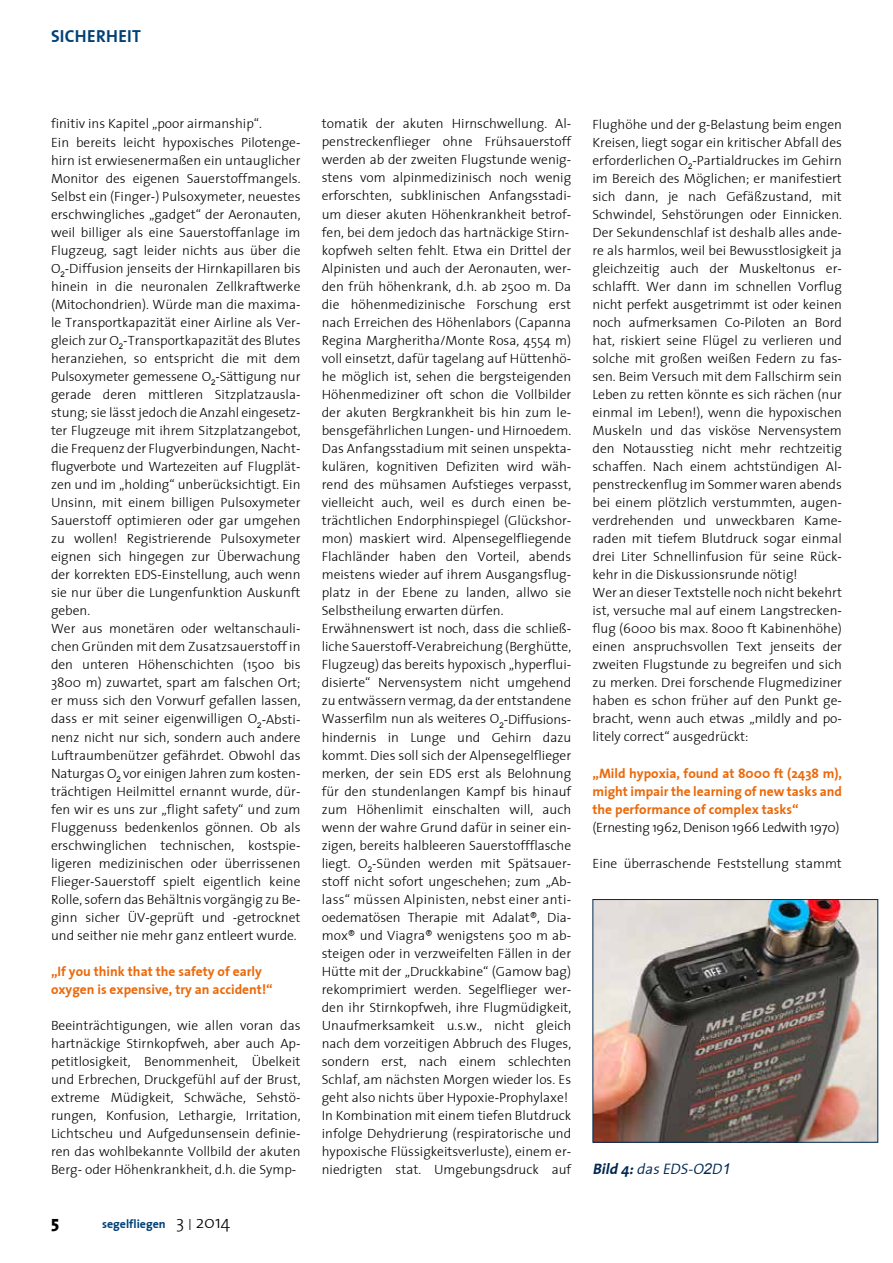
<style>
.page{position:relative;width:893px;height:1263px;background:#fff}
.page>*{position:absolute;margin:0;border:0;box-sizing:border-box;transform-origin:0 0}
.t1{font:17.55px "The Sans Extra Bold Plain";color:#000}
.t2{font:17.25px "The Sans Bold Plain";letter-spacing:.02em;color:#004178}
.t3{font:italic 15px "The Sans Semi Light Plain";color:#002851}
.t4{font:13.5px/18px "The Sans Light Plain";color:#000}
.t5{font:13.5px/18px "The Sans Bold Plain";color:#eb690b;text-align:justify}
.t6{font:13.5px "The Sans Light Plain";letter-spacing:-.02em;color:#000}
.t7{font:12px "The Sans Bold Plain";color:#004178}
.s1{font-family:"The Sans Light Plain";font-size:17.55px;color:#000}
.s2{font-family:"The Sans Extra Light Plain";font-size:15px;color:#000}
.s3{font-family:"The Sans Bold Plain"}
.s4{font-family:"Arial"}
</style>
<div class="page">
<img style="left:594px;top:901px;width:282px;height:240px">
<div style="left:592px;top:899px;width:286px;height:244px;border:1px solid #002851"></div>
<p class="t2" style="left:51px;top:21px;width:91px">SICHERHEIT</p>
<p class="t4" style="left:51px;top:114px;width:251px">finitiv ins Kapitel „poor airmanship“.<br>Ein bereits leicht hypoxisches Pilotenge&shy;hirn ist erwiesenermaßen ein untauglicher Monitor des eigenen Sauerstoffmangels.<br>Selbst ein (Finger-) Pulsoxymeter, neuestes erschwingliches „gadget“ der Aeronauten, weil billiger als eine Sauerstoffanlage im Flugzeug, sagt leider nichts aus über die O<sub>2</sub>-Diffusion jenseits der Hirnkapillaren bis hinein in die neuronalen Zellkraftwerke (Mitochondrien). Würde man die maxima&shy;le Transportkapazität einer Airline als Ver&shy;gleich zur O<sub>2</sub>-Transportkapazität des Blutes heranziehen, so entspricht die mit dem Pulsoxymeter gemessene O<sub>2</sub>-Sättigung nur gerade deren mittleren Sitzplatzausla&shy;stung; sie lässt jedoch die Anzahl eingesetz&shy;ter Flugzeuge mit ihrem Sitzplatzangebot, die Frequenz der Flugverbindungen, Nacht&shy;flugverbote und Wartezeiten auf Flugplät&shy;zen und im „holding“ unberücksichtigt. Ein Unsinn, mit einem billigen Pulsoxymeter Sauerstoff optimieren oder gar umgehen zu wollen! Registrierende Pulsoxymeter eignen sich hingegen zur Überwachung der korrekten EDS-Einstellung, auch wenn sie nur über die Lungenfunktion Auskunft geben.<br>Wer aus monetären oder weltanschauli&shy;chen Gründen mit dem Zusatzsauerstoff in den unteren Höhenschichten (1500 bis 3800 m) zuwartet, spart am falschen Ort; er muss sich den Vorwurf gefallen lassen, dass er mit seiner eigenwilligen O<sub>2</sub>-Absti&shy;nenz nicht nur sich, sondern auch andere Luftraumbenützer gefährdet. Obwohl das Naturgas O<sub>2</sub> vor einigen Jahren zum kosten&shy;trächtigen Heilmittel ernannt wurde, dür&shy;fen wir es uns zur „flight safety“ und zum Fluggenuss bedenkenlos gönnen. Ob als erschwinglichen technischen, kostspie&shy;ligeren medizinischen oder überrissenen Flieger-Sauerstoff spielt eigentlich keine Rolle, sofern das Behältnis vorgängig zu Be&shy;ginn sicher ÜV-geprüft und -getrocknet und seither nie mehr ganz entleert wurde.</p>
<p class="t5" style="left:51px;top:962px;width:223px">„If you think that the safety of early oxygen is expensive, try an accident!“</p>
<p class="t4" style="left:51px;top:1016px;width:251px;text-align:justify">Beeinträchtigungen, wie allen voran das hartnäckige Stirnkopfweh, aber auch Ap&shy;petitlosigkeit, Benommenheit, Übelkeit und Erbrechen, Druckgefühl auf der Brust, extreme Müdigkeit, Schwäche, Sehstö&shy;rungen, Konfusion, Lethargie, Irritation, Lichtscheu und Aufgedunsensein definie&shy;ren das wohlbekannte Vollbild der akuten Berg- oder Höhenkrankheit, d.h. die Symp-</p>
<p class="t1" style="left:51px;top:1207px;width:10px">5</p>
<p class="t7" style="left:102px;top:1214px;width:130px">segelfliegen <span class="s1">3</span> <span class="s2">l</span> <span class="s1">2014</span></p>
<p class="t4" style="left:322px;top:114px;width:251px">tomatik der akuten Hirnschwellung. Al&shy;penstreckenflieger ohne Frühsauerstoff werden ab der zweiten Flugstunde wenig&shy;stens vom alpinmedizinisch noch wenig erforschten, subklinischen Anfangsstadi&shy;um dieser akuten Höhenkrankheit betrof&shy;fen, bei dem jedoch das hartnäckige Stirn&shy;kopfweh selten fehlt. Etwa ein Drittel der Alpinisten und auch der Aeronauten, wer&shy;den früh höhenkrank, d.h. ab 2500 m. Da die höhenmedizinische Forschung erst nach Erreichen des Höhenlabors (Capanna Regina Margheritha/Monte Rosa, 4554 m) voll einsetzt, dafür tagelang auf Hüttenhö&shy;he möglich ist, sehen die bergsteigenden Höhenmediziner oft schon die Vollbilder der akuten Bergkrankheit bis hin zum le&shy;bensgefährlichen Lungen- und Hirnoedem.<br>Das Anfangsstadium mit seinen unspekta&shy;kulären, kognitiven Defiziten wird wäh&shy;rend des mühsamen Aufstieges verpasst, vielleicht auch, weil es durch einen be&shy;trächtlichen Endorphinspiegel (Glückshor&shy;mon) maskiert wird. Alpensegelfliegende Flachländer haben den Vorteil, abends meistens wieder auf ihrem Ausgangsflug&shy;platz in der Ebene zu landen, allwo sie Selbstheilung erwarten dürfen.<br>Erwähnenswert ist noch, dass die schließ&shy;liche Sauerstoff-Verabreichung (Berghütte, Flugzeug) das bereits hypoxisch „hyperflui&shy;disierte“ Nervensystem nicht umgehend zu entwässern vermag, da der entstandene Wasserfilm nun als weiteres O<sub>2</sub>-Diffusions&shy;hindernis in Lunge und Gehirn dazu kommt. Dies soll sich der Alpensegelflieger merken, der sein EDS erst als Belohnung für den stundenlangen Kampf bis hinauf zum Höhenlimit einschalten will, auch wenn der wahre Grund dafür in seiner ein&shy;zigen, bereits halbleeren Sauerstoffflasche liegt. O<sub>2</sub>-Sünden werden mit Spätsauer&shy;stoff nicht sofort ungeschehen; zum „Ab&shy;lass“ müssen Alpinisten, nebst einer anti&shy;oedematösen Therapie mit Adalat®, Dia&shy;mox® und Viagra® wenigstens 500 m ab&shy;steigen oder in verzweifelten Fällen in der Hütte mit der „Druckkabine“ (Gamow bag) rekomprimiert werden. Segelflieger wer&shy;den ihr Stirnkopfweh, ihre Flugmüdigkeit, Unaufmerksamkeit u.s.w., nicht gleich nach dem vorzeitigen Abbruch des Fluges, sondern erst, nach einem schlechten Schlaf, am nächsten Morgen wieder los. Es geht also nichts über Hypoxie-Prophylaxe!<br>In Kombination mit einem tiefen Blutdruck infolge Dehydrierung (respiratorische und hypoxische Flüssigkeitsverluste), einem er&shy;niedrigten stat. Umgebungsdruck auf</p>
<p class="t4" style="left:592px;top:115px;width:251px">Flughöhe und der g-Belastung beim engen Kreisen, liegt sogar ein kritischer Abfall des erforderlichen O<sub>2</sub>-Partialdruckes im Gehirn im Bereich des Möglichen; er manifestiert sich dann, je nach Gefäßzustand, mit Schwindel, Sehstörungen oder Einnicken.<br>Der Sekundenschlaf ist deshalb alles ande&shy;re als harmlos, weil bei Bewusstlosigkeit ja gleichzeitig auch der Muskeltonus er&shy;schlafft. Wer dann im schnellen Vorflug nicht perfekt ausgetrimmt ist oder keinen noch aufmerksamen Co-Piloten an Bord hat, riskiert seine Flügel zu verlieren und solche mit großen weißen Federn zu fas&shy;sen. Beim Versuch mit dem Fallschirm sein Leben zu retten könnte es sich rächen (nur einmal im Leben!), wenn die hypoxischen Muskeln und das visköse Nervensystem den Notausstieg nicht mehr rechtzeitig schaffen. Nach einem achtstündigen Al&shy;penstreckenflug im Sommer waren abends bei einem plötzlich verstummten, augen&shy;verdrehenden und unweckbaren Kame&shy;raden mit tiefem Blutdruck sogar einmal drei Liter Schnellinfusion für seine Rück&shy;kehr in die Diskussionsrunde nötig!<br>Wer an dieser Textstelle noch nicht bekehrt ist, versuche mal auf einem Langstrecken&shy;flug (6000 bis max. 8000 ft Kabinenhöhe) einen anspruchsvollen Text jenseits der zweiten Flugstunde zu begreifen und sich zu merken. Drei forschende Flugmediziner haben es schon früher auf den Punkt ge&shy;bracht, wenn auch etwas „mildly and po&shy;litely correct“ ausgedrückt:</p>
<p class="t5" style="left:592px;top:763px;width:251px">„Mild hypoxia, found at 8000 ft (2438 m), might impair the learning of new tasks and the performance of complex tasks“</p>
<p class="t6" style="left:592px;top:816px;width:249px">(Ernesting 1962, Denison 1966 Ledwith 1970)</p>
<p class="t4" style="left:592px;top:854px;width:251px">Eine überraschende Feststellung stammt</p>
<p class="t3" style="left:592px;top:1157px;width:143px"><span class="s3">Bild 4:</span>dasEDS-O<span class="s4">2</span>D<span class="s4">1</span></p>
</div>
